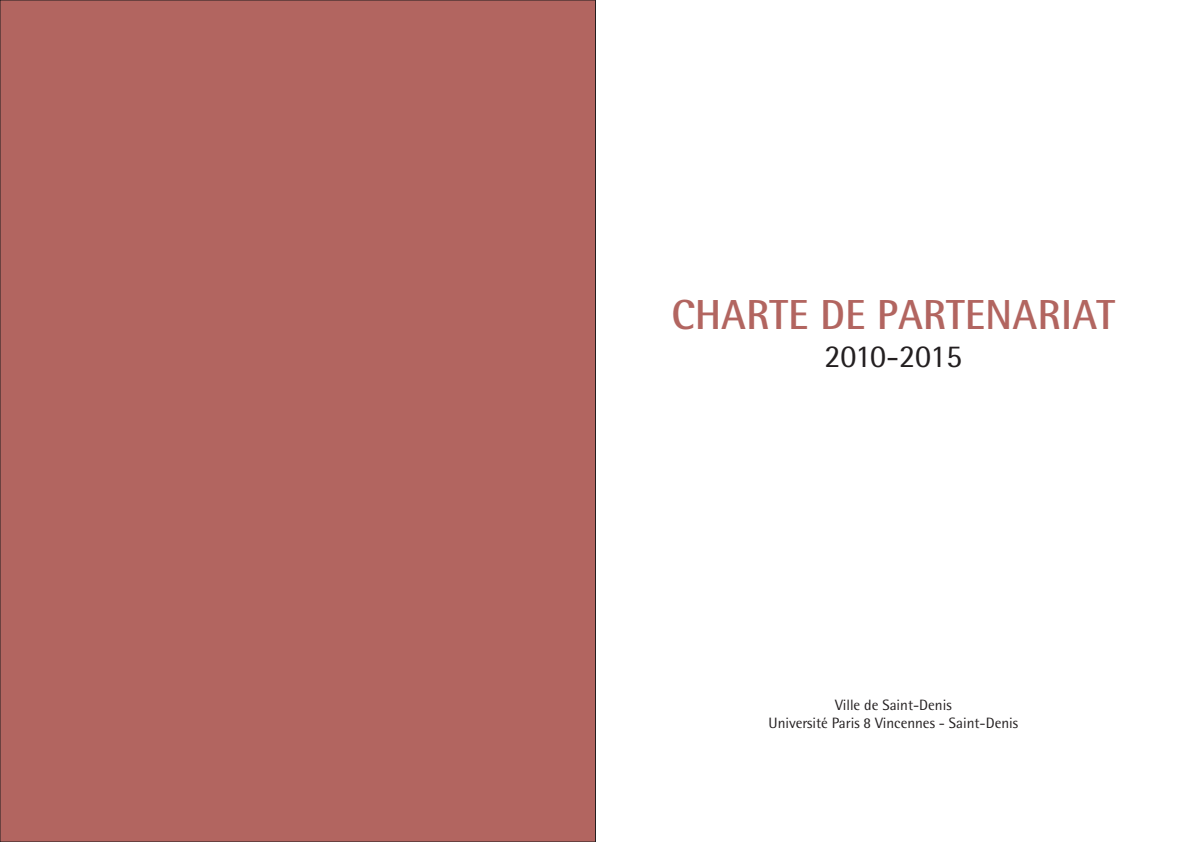
<style>
.page{position:relative;width:1191px;height:842px;background:#fff}
.page>*{position:absolute;margin:0;border:0;box-sizing:border-box;transform-origin:0 0}
.t1{font:700 42px "Rotis Semi Sans";color:#b26560}
.t2{font:32px "Rotis Semi Sans";letter-spacing:-.02em;color:#231f20}
.t3{font:15px/18px "Rotis Semi Sans";color:#231f20;text-align:center}
</style>
<div class="page">
<div style="left:0;top:0;width:595px;height:842px;background:#b26560"></div>
<h1 class="t1" style="left:671px;top:289px;width:445px">CHARTE DE PARTENARIAT</h1>
<h2 class="t2" style="left:824px;top:337px;width:139px">2010-2015</h2>
<p class="t3" style="left:768px;top:696px;width:251px">Ville de Saint-Denis<br>Université Paris 8 Vincennes - Saint-Denis</p>
</div>
